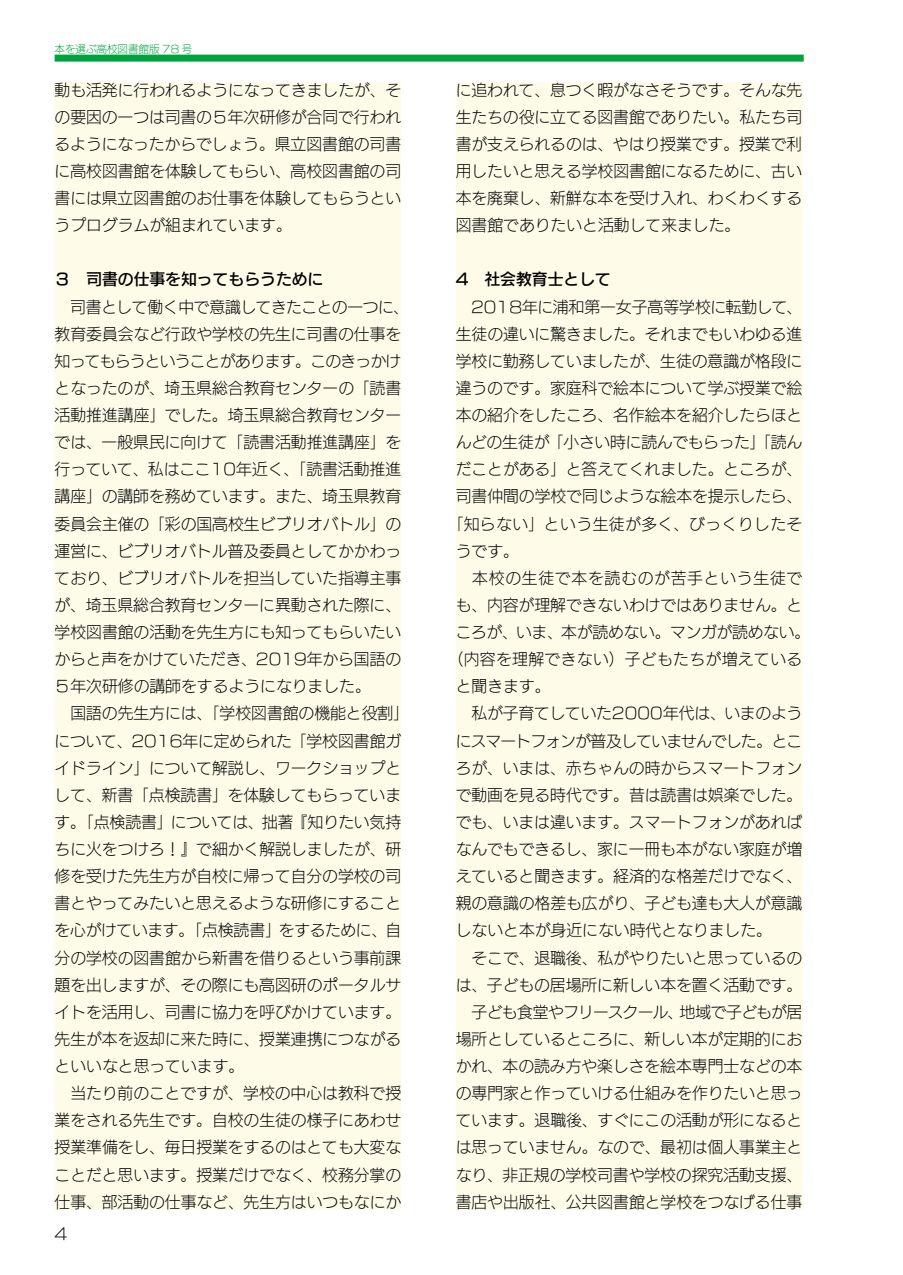
<style>
.page{position:relative;width:903px;height:1275px;background:#fff}
.page>*{position:absolute;margin:0;border:0;box-sizing:border-box;transform-origin:0 0}
.t1{font:16.1px "New Rodin Pro L";color:#000}
.t2{font:15.75px/27.1px "New Rodin Pro L";color:#000;text-align:justify}
.t3{font:15.75px "New Rodin Pro L";letter-spacing:-.055em;color:#000}
.t4{font:15.75px "New Rodin Pro DB";letter-spacing:.005em;color:#000}
.t5{font:15.75px "New Rodin Pro L";letter-spacing:-.02em;color:#000}
.t6{font:15.75px "New Rodin Pro L";letter-spacing:.03em;color:#000}
.t7{font:15.75px "New Rodin Pro L";letter-spacing:.025em;color:#000}
.t8{font:15.75px "New Rodin Pro L";letter-spacing:.05em;color:#000}
.t9{font:10.5px "New Rodin Pro L";color:#00a43e}
</style>
<div class="page">
<div style="left:55px;top:55px;width:749px;height:7px;background:#00a43e"></div>
<div style="left:55px;top:82px;width:346px;height:1128px;background:#fefce9"></div>
<div style="left:456px;top:82px;width:346px;height:1128px;background:#fefce9"></div>
<p class="t9" style="left:55px;top:40px;width:139px">本を選ぶ高校図書館版 78 号</p>
<p class="t2" style="left:55px;top:75px;width:348px">動も活発に行われるようになってきましたが、その要因の一つは司書の５年次研修が合同で行われるようになったからでしょう。県立図書館の司書に高校図書館を体験してもらい、高校図書館の司書には県立図書館のお仕事を体験してもらうというプログラムが組まれています。</p>
<p class="t4" style="left:55px;top:266px;width:270px">３　司書の仕事を知ってもらうために</p>
<p class="t2" style="left:55px;top:292px;width:356px;text-align:left">　司書として働く中で意識してきたことの一つに、教育委員会など行政や学校の先生に司書の仕事を知ってもらうということがあります。このきっかけとなったのが、埼玉県総合教育センターの「読書活動推進講座」でした。埼玉県総合教育センターでは、一般県民に向けて「読書活動推進講座」を行っていて、私はここ10年近く、「読書活動推進講座」の講師を務めています。また、埼玉県教育委員会主催の「彩の国高校生ビブリオバトル」の運営に、ビブリオバトル普及委員としてかかわっており、ビブリオバトルを担当していた指導主事が、埼玉県総合教育センターに異動された際に、学校図書館の活動を先生方にも知ってもらいたいからと声をかけていただき、2019年から国語の<br>５年次研修の講師をするようになりました。<br>　国語の先生方には、「学校図書館の機能と役割」について、2016年に定められた「学校図書館ガイドライン」について解説し、ワークショップとして、新書「点検読書」を体験してもらっています。「点検読書」については、拙著『知りたい気持ちに火をつけろ！』で細かく解説しましたが、研修を受けた先生方が自校に帰って自分の学校の司書とやってみたいと思えるような研修にすることを心がけています。「点検読書」をするために、自分の学校の図書館から新書を借りるという事前課題を出しますが、その際にも高図研のポータルサイトを活用し、司書に協力を呼びかけています。先生が本を返却に来た時に、授業連携につながるといいなと思っています。<br>　当たり前のことですが、学校の中心は教科で授業をされる先生です。自校の生徒の様子にあわせ授業準備をし、毎日授業をするのはとても大変なことだと思います。授業だけでなく、校務分掌の仕事、部活動の仕事など、先生方はいつもなにか</p>
<p class="t1" style="left:55px;top:1220px;width:14px">4</p>
<p class="t2" style="left:456px;top:75px;width:348px">に追われて、息つく暇がなさそうです。そんな先生たちの役に立てる図書館でありたい。私たち司書が支えられるのは、やはり授業です。授業で利用したいと思える学校図書館になるために、古い本を廃棄し、新鮮な本を受け入れ、わくわくする図書館でありたいと活動して来ました。</p>
<p class="t4" style="left:456px;top:266px;width:157px">4　社会教育士として</p>
<p class="t2" style="left:456px;top:292px;width:348px">　2018年に浦和第一女子高等学校に転勤して、</p>
<p class="t2" style="left:456px;top:319px;width:348px">生徒の違いに驚きました。それまでもいわゆる進</p>
<p class="t2" style="left:456px;top:346px;width:348px">学校に勤務していましたが、生徒の意識が格段に</p>
<p class="t2" style="left:456px;top:373px;width:348px">違うのです。家庭科で絵本について学ぶ授業で絵</p>
<p class="t2" style="left:456px;top:400px;width:348px">本の紹介をしたころ、名作絵本を紹介したらほと</p>
<p class="t2" style="left:456px;top:427px;width:348px">んどの生徒が「小さい時に読んでもらった」「読ん</p>
<p class="t2" style="left:456px;top:454px;width:348px">だことがある」と答えてくれました。ところが、</p>
<p class="t2" style="left:456px;top:482px;width:348px">司書仲間の学校で同じような絵本を提示したら、</p>
<p class="t6" style="left:448px;top:510px;width:356px">「知らない」という生徒が多く、びっくりしたそ</p>
<p class="t2" style="left:456px;top:536px;width:65px">うです。</p>
<p class="t8" style="left:456px;top:565px;width:348px">　本校の生徒で本を読むのが苦手という生徒で</p>
<p class="t2" style="left:456px;top:590px;width:348px">も、内容が理解できないわけではありません。と</p>
<p class="t5" style="left:456px;top:619px;width:356px">ころが、いま、本が読めない。マンガが読めない。</p>
<p class="t7" style="left:448px;top:646px;width:356px">（内容を理解できない）子どもたちが増えている</p>
<p class="t2" style="left:456px;top:671px;width:96px">と聞きます。</p>
<p class="t2" style="left:456px;top:699px;width:348px">　私が子育てしていた2000年代は、いまのよう</p>
<p class="t3" style="left:456px;top:727px;width:348px">にスマートフォンが普及していませんでした。とこ</p>
<p class="t2" style="left:456px;top:753px;width:348px">ろが、いまは、赤ちゃんの時からスマートフォン</p>
<p class="t2" style="left:456px;top:780px;width:348px">で動画を見る時代です。昔は読書は娯楽でした。</p>
<p class="t2" style="left:456px;top:807px;width:348px">でも、いまは違います。スマートフォンがあれば</p>
<p class="t2" style="left:456px;top:834px;width:348px">なんでもできるし、家に一冊も本がない家庭が増</p>
<p class="t2" style="left:456px;top:861px;width:348px">えていると聞きます。経済的な格差だけでなく、</p>
<p class="t2" style="left:456px;top:888px;width:348px">親の意識の格差も広がり、子ども達も大人が意識</p>
<p class="t2" style="left:456px;top:915px;width:318px">しないと本が身近にない時代となりました。</p>
<p class="t2" style="left:456px;top:943px;width:348px">　そこで、退職後、私がやりたいと思っているの</p>
<p class="t2" style="left:456px;top:970px;width:348px">は、子どもの居場所に新しい本を置く活動です。</p>
<p class="t3" style="left:471px;top:999px;width:332px">子ども食堂やフリースクール、地域で子どもが居</p>
<p class="t2" style="left:456px;top:1024px;width:348px">場所としているところに、新しい本が定期的にお</p>
<p class="t2" style="left:456px;top:1051px;width:348px">かれ、本の読み方や楽しさを絵本専門士などの本</p>
<p class="t2" style="left:456px;top:1078px;width:348px">の専門家と作っていける仕組みを作りたいと思っ</p>
<p class="t2" style="left:456px;top:1105px;width:348px">ています。退職後、すぐにこの活動が形になると</p>
<p class="t2" style="left:456px;top:1132px;width:348px">は思っていません。なので、最初は個人事業主と</p>
<p class="t2" style="left:456px;top:1160px;width:348px">なり、非正規の学校司書や学校の探究活動支援、</p>
<p class="t2" style="left:456px;top:1187px;width:348px">書店や出版社、公共図書館と学校をつなげる仕事</p>
</div>
